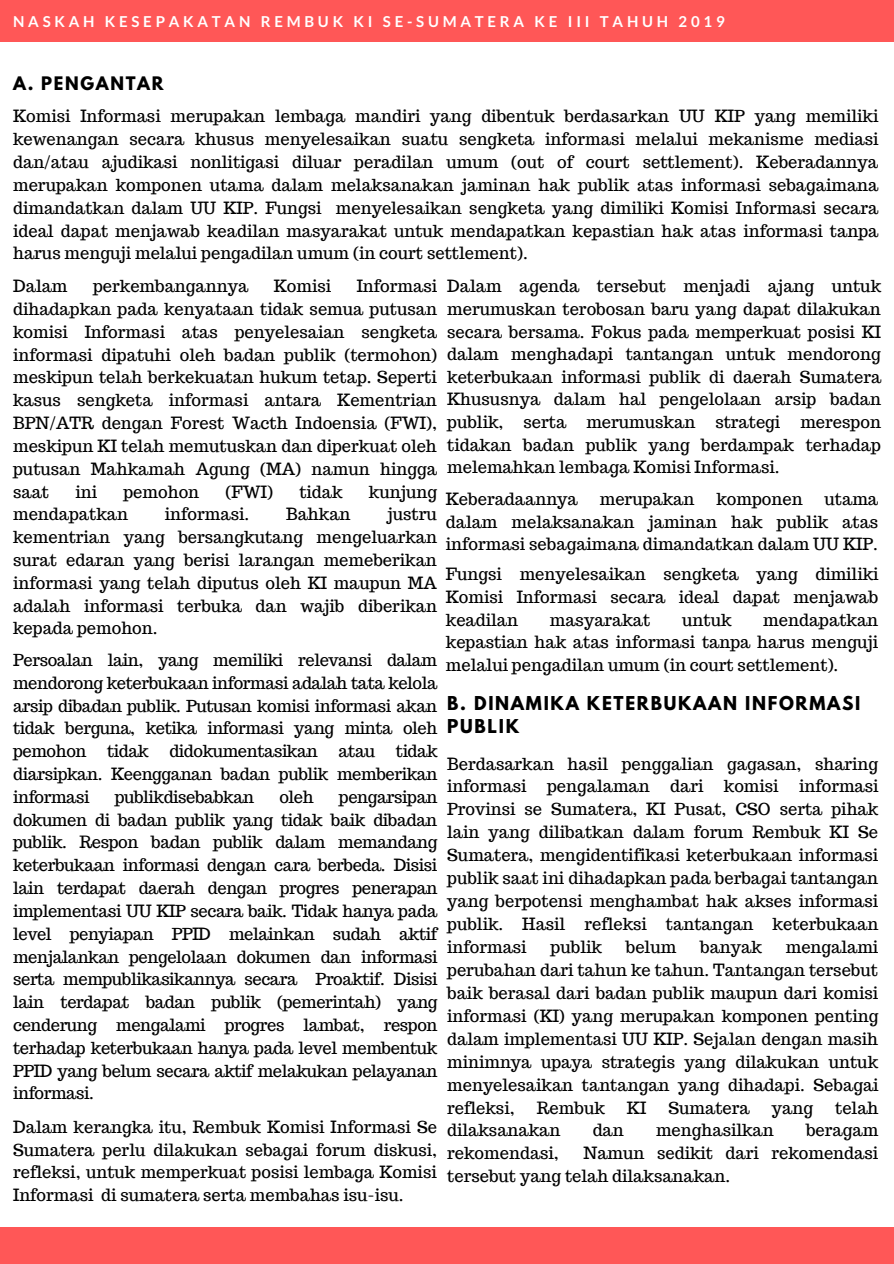
<style>
.page{position:relative;width:894px;height:1264px;background:#fff}
.page>*{position:absolute;margin:0;border:0;box-sizing:border-box;transform-origin:0 0}
.t1{font:700 16.95px/23.2px "League Spartan";letter-spacing:.1em;color:#000}
.t2{font:16.5px/22.8px "Trocchi";color:#000;text-align:justify}
.t3{font:16.5px "Trocchi";letter-spacing:-.025em;color:#000}
.t4{font:700 16.5px "League Spartan";letter-spacing:.1em;color:#000}
.t5{font:700 15px "Lato";letter-spacing:.25em;color:#fff}
</style>
<div class="page">
<div style="left:0;top:0;width:893px;height:42px;background:#ff5757"></div>
<div style="left:0;top:1227px;width:893px;height:36px;background:#ff5757"></div>
<p class="t5" style="left:13px;top:13px;width:713px">NASKAH KESEPAKATAN REMBUK KI SE-SUMATERA KE III TAHUH 2019</p>
<p class="t4" style="left:13px;top:76px;width:152px">A. PENGANTAR</p>
<p class="t2" style="left:13px;top:105px;width:866px">Komisi Informasi merupakan lembaga mandiri yang dibentuk berdasarkan UU KIP yang memiliki kewenangan secara khusus menyelesaikan suatu sengketa informasi melalui mekanisme mediasi dan/atau ajudikasi nonlitigasi diluar peradilan umum (out of court settlement). Keberadannya merupakan komponen utama dalam melaksanakan jaminan hak publik atas informasi sebagaimana dimandatkan dalam UU KIP. Fungsi menyelesaikan sengketa yang dimiliki Komisi Informasi secara ideal dapat menjawab keadilan masyarakat untuk mendapatkan kepastian hak atas informasi tanpa harus menguji melalui pengadilan umum (in court settlement).</p>
<p class="t2" style="left:13px;top:275px;width:56px">Dalam</p>
<p class="t2" style="left:93px;top:275px;width:157px">perkembangannya</p>
<p class="t2" style="left:274px;top:275px;width:59px">Komisi</p>
<p class="t2" style="left:13px;top:275px;width:425px;text-indent:343px">Informasi dihadapkan pada kenyataan tidak semua putusan komisi Informasi atas penyelesaian sengketa informasi dipatuhi oleh badan publik (termohon) meskipun telah berkekuatan hukum tetap. Seperti kasus sengketa informasi antara Kementrian BPN/ATR dengan Forest Wacth Indoensia (FWI), meskipun KI telah memutuskan dan diperkuat oleh putusan Mahkamah Agung (MA) namun hingga saat</p>
<p class="t2" style="left:447px;top:275px;width:435px">Dalam agenda tersebut menjadi ajang untuk merumuskan terobosan baru yang dapat dilakukan secara bersama. Fokus pada memperkuat posisi KI dalam menghadapi tantangan untuk mendorong keterbukaan informasi publik di daerah Sumatera Khususnya dalam hal pengelolaan arsip badan publik, serta merumuskan strategi merespon tidakan badan publik yang berdampak terhadap melemahkan lembaga Komisi Informasi.</p>
<p class="t2" style="left:445px;top:487px;width:133px">Keberadaannya</p>
<p class="t2" style="left:599px;top:487px;width:96px">merupakan</p>
<p class="t2" style="left:716px;top:487px;width:88px">komponen</p>
<p class="t2" style="left:75px;top:480px;width:23px">ini</p>
<p class="t2" style="left:123px;top:480px;width:77px">pemohon</p>
<p class="t2" style="left:225px;top:480px;width:49px">(FWI)</p>
<p class="t2" style="left:299px;top:480px;width:45px">tidak</p>
<p class="t2" style="left:369px;top:480px;width:70px">kunjung</p>
<p class="t2" style="left:13px;top:503px;width:116px">mendapatkan</p>
<p class="t2" style="left:165px;top:503px;width:86px">informasi.</p>
<p class="t2" style="left:286px;top:503px;width:66px">Bahkan</p>
<p class="t2" style="left:445px;top:488px;width:434px;text-indent:378px">utama dalam melaksanakan jaminan hak publik atas informasi sebagaimana dimandatkan dalam UU KIP.</p>
<p class="t2" style="left:445px;top:563px;width:434px">Fungsi menyelesaikan sengketa yang dimiliki Komisi Informasi secara ideal dapat menjawab keadilan</p>
<p class="t2" style="left:13px;top:503px;width:425px;text-indent:374px">justru kementrian yang bersangkutang mengeluarkan surat edaran yang berisi larangan memeberikan informasi yang telah diputus oleh KI maupun MA adalah informasi terbuka dan wajib diberikan kepada pemohon.</p>
<p class="t2" style="left:445px;top:608px;width:433px;text-indent:317px">mendapatkan kepastian hak atas informasi tanpa harus menguji melalui pengadilan umum (in court settlement).</p>
<p class="t1" style="left:447px;top:694px;width:414px">B. DINAMIKA KETERBUKAAN INFORMASI<br>PUBLIK</p>
<p class="t2" style="left:447px;top:752px;width:433px">Berdasarkan hasil penggalian gagasan, sharing informasi pengalaman dari komisi informasi Provinsi se Sumatera, KI Pusat, CSO serta pihak lain yang dilibatkan dalam forum Rembuk KI Se Sumatera, mengidentifikasi keterbukaan informasi publik saat ini dihadapkan pada berbagai tantangan yang berpotensi menghambat hak akses informasi publik. Hasil refleksi tantangan keterbukaan informasi</p>
<p class="t2" style="left:549px;top:608px;width:102px">masyarakat</p>
<p class="t2" style="left:682px;top:608px;width:51px">untuk</p>
<p class="t2" style="left:13px;top:648px;width:426px">Persoalan lain, yang memiliki relevansi dalam mendorong keterbukaan informasi adalah tata kelola arsip dibadan publik. Putusan komisi informasi akan tidak berguna, ketika informasi yang minta oleh pemohon tidak didokumentasikan atau tidak diarsipkan. Keengganan badan publik memberikan informasi</p>
<p class="t2" style="left:13px;top:785px;width:426px;text-indent:326px">pengarsipan dokumen di badan publik yang tidak baik dibadan publik. Respon badan publik dalam memandang keterbukaan informasi dengan cara berbeda. Disisi lain terdapat daerah dengan progres penerapan implementasi UU KIP secara baik. Tidak hanya pada level penyiapan PPID melainkan sudah aktif menjalankan pengelolaan dokumen dan informasi serta mempublikasikannya secara Proaktif. Disisi lain terdapat badan publik (pemerintah) yang cenderung mengalami progres lambat, respon terhadap keterbukaan hanya pada level membentuk PPID yang belum secara aktif melakukan pelayanan informasi.</p>
<p class="t3" style="left:115px;top:786px;width:141px">publikdisebabkan</p>
<p class="t2" style="left:279px;top:785px;width:36px">oleh</p>
<p class="t2" style="left:447px;top:935px;width:433px;text-indent:338px">mengalami perubahan dari tahun ke tahun. Tantangan tersebut baik berasal dari badan publik maupun dari komisi informasi (KI) yang merupakan komponen penting dalam implementasi UU KIP. Sejalan dengan masih minimnya upaya strategis yang dilakukan untuk menyelesaikan tantangan yang dihadapi. Sebagai refleksi,</p>
<p class="t2" style="left:550px;top:935px;width:53px">publik</p>
<p class="t2" style="left:625px;top:935px;width:52px">belum</p>
<p class="t2" style="left:700px;top:935px;width:63px">banyak</p>
<p class="t2" style="left:536px;top:1096px;width:69px">Rembuk</p>
<p class="t2" style="left:626px;top:1096px;width:21px">KI</p>
<p class="t2" style="left:668px;top:1096px;width:83px">Sumatera</p>
<p class="t2" style="left:771px;top:1096px;width:43px">yang</p>
<p class="t2" style="left:834px;top:1096px;width:45px">telah</p>
<p class="t2" style="left:447px;top:1118px;width:115px">dilaksanakan</p>
<p class="t2" style="left:592px;top:1118px;width:33px">dan</p>
<p class="t2" style="left:656px;top:1118px;width:119px">menghasilkan</p>
<p class="t2" style="left:805px;top:1118px;width:74px">beragam</p>
<p class="t2" style="left:447px;top:1141px;width:113px">rekomendasi,</p>
<p class="t2" style="left:13px;top:1115px;width:425px">Dalam kerangka itu, Rembuk Komisi Informasi Se Sumatera perlu dilakukan sebagai forum diskusi, refleksi, untuk memperkuat posisi lembaga Komisi Informasi di sumatera serta membahas isu-isu.</p>
<p class="t2" style="left:447px;top:1141px;width:432px;text-indent:136px">Namun sedikit dari rekomendasi tersebut yang telah dilaksanakan.</p>
</div>
